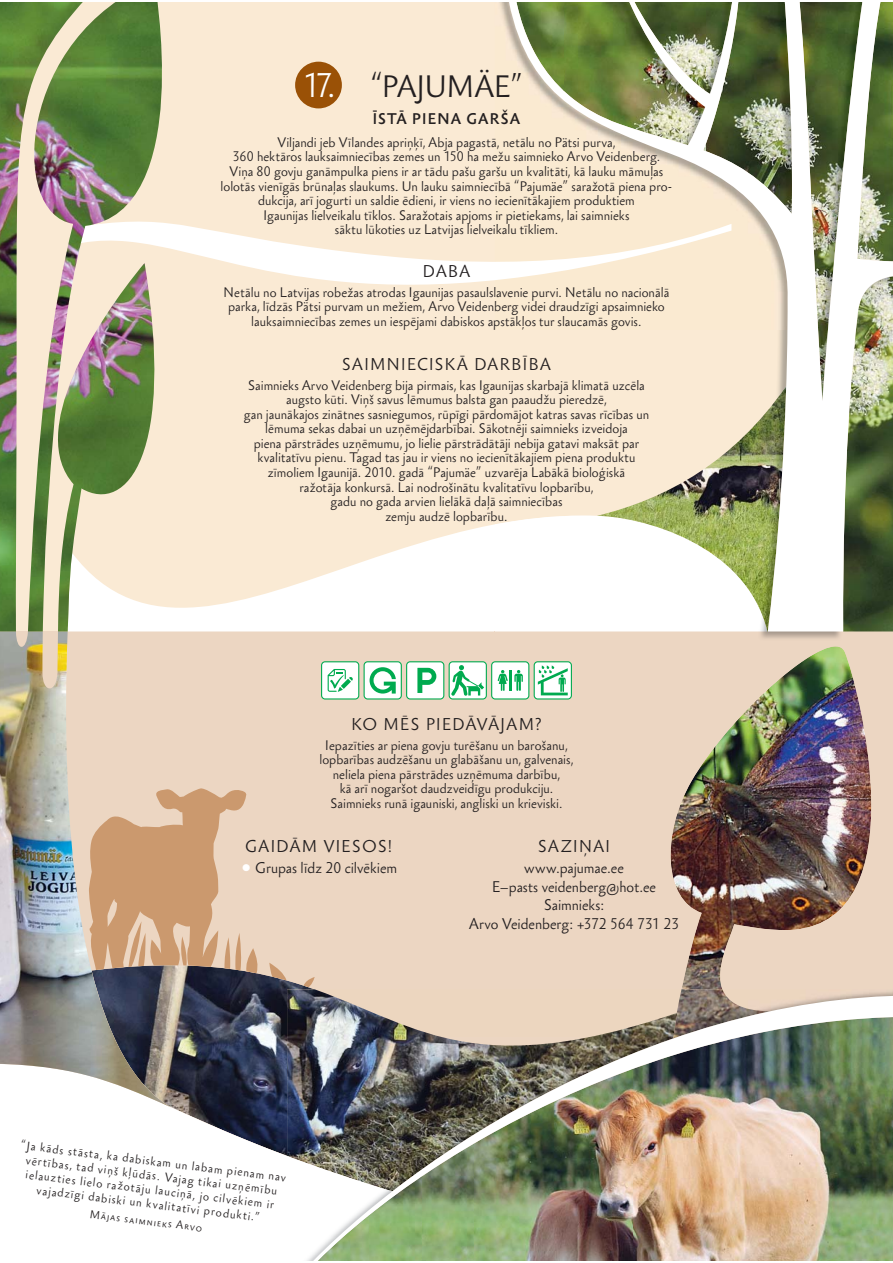
<style>
.page{position:relative;width:893px;height:1263px;background:#fff}
.page>*{position:absolute;margin:0;border:0;box-sizing:border-box;transform-origin:0 0}
.t1{font:31.5px "Sebastian Light Pro";color:#fff}
.t2{font:28.5px "Sebastian Light Pro";letter-spacing:-.005em;color:#231f20}
.t3{font:15.75px "Sebastian Light Pro";letter-spacing:.08em;color:#231f20}
.t4{font:14.25px/18.8px "Sebastian Light Pro";color:#231f20;text-align:center}
.t5{font:700 14.25px "Sebastian Light SC";letter-spacing:.09em;color:#231f20}
.t6{font:12.75px/14.5px "Sebastian Light Pro";letter-spacing:.005em;color:#231f20;text-align:center}
.t7{font:11.25px/14.2px "Sebastian Light Pro";color:#231f20;text-align:center}
.t8{font:10.5px "Sebastian Light SC";color:#231f20}
.s1{font-family:"Sebastian Light SC";font-size:19.5px;color:#fff}
</style>
<div class="page">
<div style="left:0;top:2px;width:893px;height:629px;background:#faead4"></div>
<div style="left:0;top:631px;width:893px;height:630px;background:#ecd6c2"></div>
<img style="left:171px;top:987px;width:142px;height:76px">
<svg style="left:164px;top:524px;width:331px;height:108px;fill:#fff"></svg>
<svg style="left:0;top:1063px;width:287px;height:198px;background:#dbdcdf"></svg>
<img style="left:495px;top:631px;width:398px;height:8px">
<img style="left:495px;top:522px;width:10px;height:109px">
<img style="left:505px;top:2px;width:388px;height:629px">
<svg style="left:164px;top:213px;width:567px;height:123px"></svg>
<img style="left:670px;top:646px;width:202px;height:343px">
<img style="left:287px;top:989px;width:43px;height:167px">
<img style="left:287px;top:1156px;width:6px;height:105px">
<img style="left:680px;top:989px;width:46px;height:6px">
<img style="left:293px;top:995px;width:600px;height:266px">
<img style="left:0;top:631px;width:171px;height:476px">
<img style="left:0;top:2px;width:164px;height:629px">
<svg style="left:89px;top:788px;width:226px;height:199px"></svg>
<div style="left:295px;top:62px;width:47px;height:46px;background:#9a5106;border-radius:50%"></div>
<svg style="left:406px;top:661px;width:38px;height:38px"></svg>
<div style="left:407px;top:662px;width:36px;height:36px;background:#fff;border-radius:3px"></div>
<svg style="left:417px;top:668px;width:19px;height:25px"></svg>
<svg style="left:449px;top:661px;width:38px;height:38px"></svg>
<div style="left:450px;top:662px;width:36px;height:36px;background:#fff;border-radius:3px"></div>
<svg style="left:451px;top:665px;width:33px;height:31px"></svg>
<svg style="left:534px;top:661px;width:38px;height:38px"></svg>
<div style="left:535px;top:662px;width:36px;height:36px;background:#fff;border-radius:3px"></div>
<svg style="left:538px;top:665px;width:30px;height:30px"></svg>
<svg style="left:321px;top:661px;width:38px;height:38px"></svg>
<div style="left:322px;top:662px;width:36px;height:36px;background:#fff;border-radius:3px"></div>
<svg style="left:328px;top:669px;width:25px;height:23px"></svg>
<svg style="left:364px;top:661px;width:38px;height:38px"></svg>
<div style="left:365px;top:662px;width:36px;height:36px;background:#fff;border-radius:3px"></div>
<svg style="left:370px;top:667px;width:26px;height:26px"></svg>
<svg style="left:491px;top:661px;width:38px;height:38px"></svg>
<div style="left:492px;top:662px;width:36px;height:36px;background:#fff;border-radius:3px"></div>
<hr style="left:510px;top:670px;width:2px;height:21px;background:#00aa4f">
<svg style="left:514px;top:670px;width:9px;height:21px"></svg>
<svg style="left:497px;top:670px;width:11px;height:21px"></svg>
<p class="t2" style="left:370px;top:73px;width:154px">“PAJUMÄE”</p>
<p class="t6" style="left:221px;top:136px;width:453px">Viljandi jeb Vīlandes apriņķī, Abja pagastā, netālu no Pätsi purva,<br>360 hektāros lauksaimniecības zemes un 150 ha mežu saimnieko Arvo Veidenberg.<br>Viņa 80 govju ganāmpulka piens ir ar tādu pašu garšu un kvalitāti, kā lauku māmuļas lolotās vienīgās brūnaļas slaukums. Un lauku saimniecībā “Pajumäe” saražotā piena pro&shy;dukcija, arī jogurti un saldie ēdieni, ir viens no iecienītākajiem produktiem<br>Igaunijas lielveikalu tīklos. Saražotais apjoms ir pietiekams, lai saimnieks<br>sāktu lūkoties uz Latvijas lielveikalu tīkliem.</p>
<p class="t1" style="left:303px;top:71px;width:34px">17.</p>
<p class="t5" style="left:373px;top:111px;width:149px">ĪSTĀ PIENA GARŠA</p>
<p class="t3" style="left:423px;top:264px;width:49px">DABA</p>
<p class="t6" style="left:224px;top:286px;width:447px">Netālu no Latvijas robežas atrodas Igaunijas pasaulslavenie purvi. Netālu no nacionālā parka, līdzās Pätsi purvam un mežiem, Arvo Veidenberg videi draudzīgi apsaimnieko lauksaimniecības zemes un iespējami dabiskos apstākļos tur slaucamās govis.</p>
<p class="t3" style="left:342px;top:357px;width:210px">SAIMNIECISKĀ DARBĪBA</p>
<p class="t6" style="left:244px;top:379px;width:407px">Saimnieks Arvo Veidenberg bija pirmais, kas Igaunijas skarbajā klimatā uzcēla augsto kūti. Viņš savus lēmumus balsta gan paaudžu pieredzē,<br>gan jaunākajos zinātnes sasniegumos, rūpīgi pārdomājot katras savas rīcības un lēmuma sekas dabai un uzņēmējdarbībai. Sākotnēji saimnieks izveidoja<br>piena pārstrādes uzņēmumu, jo lielie pārstrādātāji nebija gatavi maksāt par kvalitatīvu pienu. Tagad tas jau ir viens no iecienītākajiem piena produktu zīmoliem Igaunijā. 2010. gadā “Pajumäe” uzvarēja Labākā bioloģiskā<br>ražotāja konkursā. Lai nodrošinātu kvalitatīvu lopbarību,<br>gadu no gada arvien lielākā daļā saimniecības<br>zemju audzē lopbarību.</p>
<p class="t3" style="left:351px;top:717px;width:191px">KO MĒS PIEDĀVĀJAM?</p>
<p class="t6" style="left:320px;top:738px;width:255px">Iepazīties ar piena govju turēšanu un barošanu, lopbarības audzēšanu un glabāšanu un, galvenais, neliela piena pārstrādes uzņēmuma darbību,<br>kā arī nogaršot daudzveidīgu produkciju.<br>Saimnieks runā igauniski, angliski un krieviski.</p>
<p class="t3" style="left:245px;top:839px;width:149px">GAIDĀM VIESOS!</p>
<p class="t4" style="left:241px;top:859px;width:158px"><span class="s1">•</span> Grupas līdz 20 cilvēkiem</p>
<p class="t3" style="left:538px;top:839px;width:74px">SAZIŅAI</p>
<p class="t4" style="left:469px;top:859px;width:211px">www.pajumae.ee<br>E–pasts veidenberg@hot.ee<br>Saimnieks:<br>Arvo Veidenberg: +372 564 731 23</p>
<p class="t7" style="left:21px;top:1138px;width:269px;rotate:7deg">“Ja kāds stāsta, ka dabiskam un labam pienam nav vērtības, tad viņš kļūdās. Vajag tikai uzņēmību ielauzties lielo ražotāju lauciņā, jo cilvēkiem ir vajadzīgi dabiski un kvalitatīvi produkti.”</p>
<p class="t8" style="left:91px;top:1208px;width:115px;rotate:7deg">Mājas saimnieks Arvo</p>
</div>
